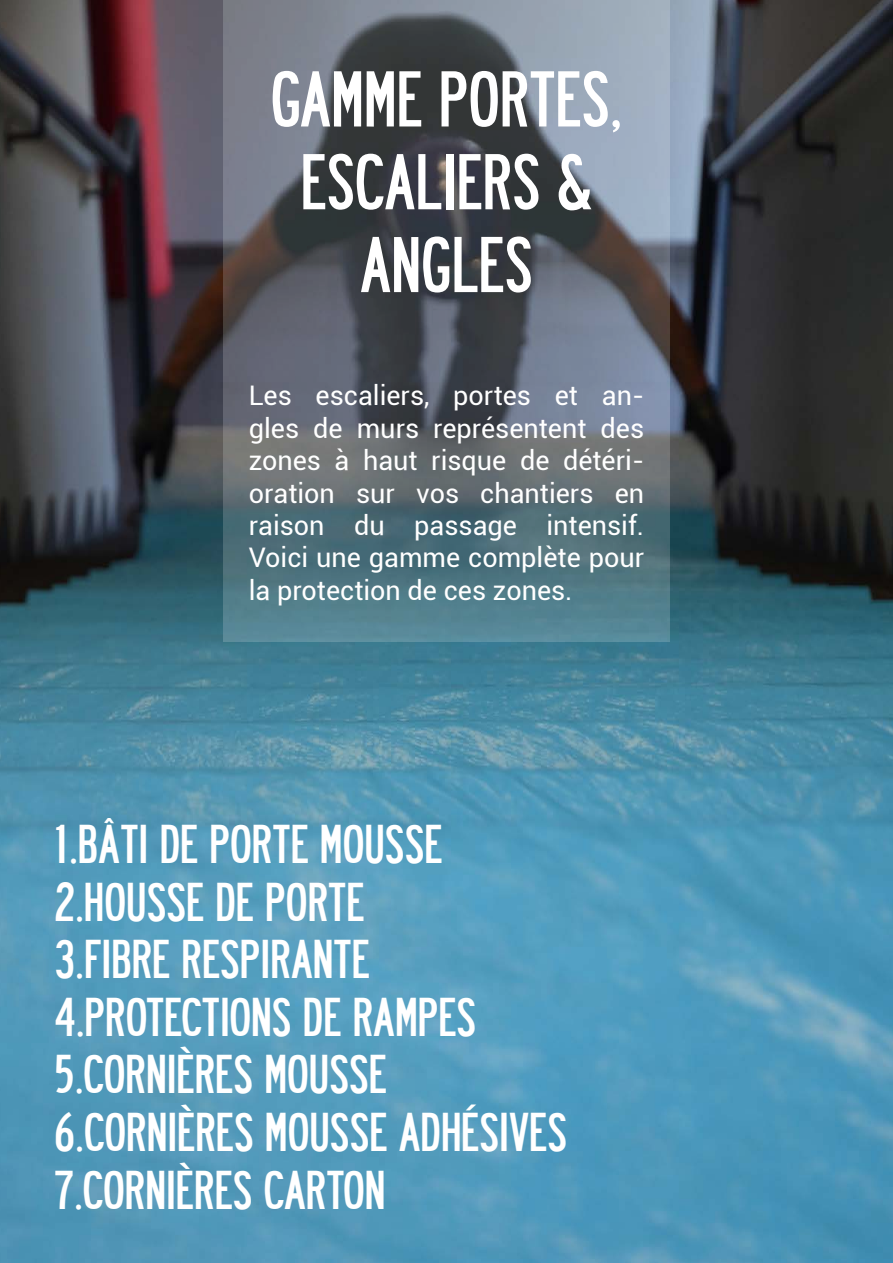
<style>
.page{position:relative;width:893px;height:1263px;background:#fff}
.page>*{position:absolute;margin:0;border:0;box-sizing:border-box;transform-origin:0 0}
.t1{font:69px/82.8px "Roadway";color:#fff;text-align:center}
.t2{font:48px/57.6px "Roadway";color:#fff}
.t3{font:27px/32.4px "Roboto";color:#fff;text-align:justify}
</style>
<div class="page">
<img style="left:0;top:0;width:893px;height:1263px">
<svg style="left:223px;top:0;width:447px;height:642px;background:#5c6972"></svg>
<h1 class="t1" style="left:271px;top:54px;width:353px">GAMME PORTES,<br>ESCALIERS &amp;<br>ANGLES</h1>
<p class="t3" style="left:249px;top:378px;width:397px">Les escaliers, portes et an&shy;gles de murs représentent des zones à haut risque de détéri&shy;oration sur vos chantiers en raison du passage intensif.<br>Voici une gamme complète pour la protection de ces zones.</p>
<h2 class="t2" style="left:54px;top:813px;width:515px">1.BÂTI DE PORTE MOUSSE<br>2.HOUSSE DE PORTE<br>3.FIBRE RESPIRANTE<br>4.PROTECTIONS DE RAMPES<br>5.CORNIÈRES MOUSSE<br>6.CORNIÈRES MOUSSE ADHÉSIVES<br>7.CORNIÈRES CARTON</h2>
</div>
